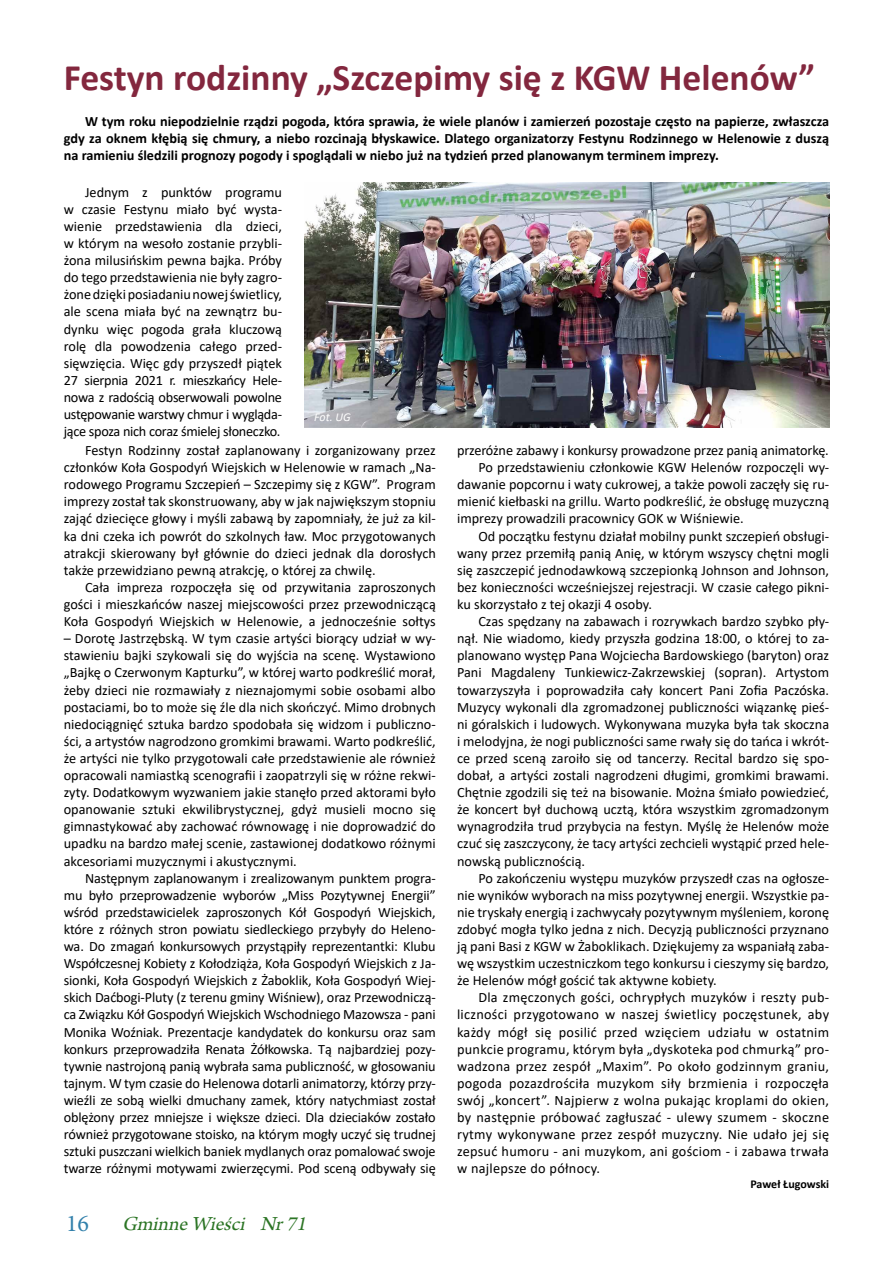
<style>
.page{position:relative;width:893px;height:1263px;background:#fff}
.page>*{position:absolute;margin:0;border:0;box-sizing:border-box;transform-origin:0 0}
.t1{font:700 37.5px "Calibri";color:#83273e}
.t2{font:24px "Minion Pro";color:#3180ab}
.t3{font:italic 21px "Arno Pro";color:#2c7525}
.t4{font:14.25px/17.1px "Calibri";color:#000;text-align:justify}
.t5{font:14.25px "Calibri";letter-spacing:.02em;color:#000}
.t6{font:700 14.25px/17.1px "Calibri";color:#000;text-align:justify}
.t7{font:700 12px "Calibri";letter-spacing:-.005em;color:#000}
.t8{font:italic 12px "Calibri";color:#fff}
</style>
<div class="page">
<img style="left:305px;top:183px;width:524px;height:244px">
<h1 class="t1" style="left:64px;top:51px;width:753px">Festyn rodzinny „Szczepimy się z KGW Helenów”</h1>
<p class="t6" style="left:64px;top:113px;width:767px;text-indent:21px">W tym roku niepodzielnie rządzi pogoda, która sprawia, że wiele planów i zamierzeń pozostaje często na papierze, zwłaszcza gdy za oknem kłębią się chmury, a niebo rozcinają błyskawice. Dlatego organizatorzy Festynu Rodzinnego w Helenowie z duszą na ramieniu śledzili prognozy pogody i spoglądali w niebo już na tydzień przed planowanym terminem imprezy.</p>
<p class="t4" style="left:64px;top:183px;width:220px;text-indent:21px">Jednym z punktów programu w czasie Festynu miało być wysta&shy;wienie przedstawienia dla dzieci, w którym na wesoło zostanie przybli&shy;żona milusińskim pewna bajka. Próby do tego przedstawienia nie były zagro&shy;żone dzięki posiadaniu nowej świetlicy, ale scena miała być na zewnątrz bu&shy;dynku więc pogoda grała kluczową rolę dla powodzenia całego przed&shy;sięwzięcia. Więc gdy przyszedł piątek 27 sierpnia 2021 r. mieszkańcy Hele&shy;nowa z radością obserwowali powolne ustępowanie warstwy chmur i wygląda&shy;jące spoza nich coraz śmielej słoneczko.</p>
<p class="t4" style="left:64px;top:441px;width:374px;text-indent:21px">Festyn Rodzinny został zaplanowany i zorganizowany przez członków Koła Gospodyń Wiejskich w Helenowie w ramach „Na&shy;rodowego Programu Szczepień – Szczepimy się z KGW”. Program imprezy został tak skonstruowany, aby w jak największym stopniu zająć dziecięce głowy i myśli zabawą by zapomniały, że już za kil&shy;ka dni czeka ich powrót do szkolnych ław. Moc przygotowanych atrakcji skierowany był głównie do dzieci jednak dla dorosłych także przewidziano pewną atrakcję, o której za chwilę.</p>
<p class="t4" style="left:64px;top:578px;width:374px;text-indent:21px">Cała impreza rozpoczęła się od przywitania zaproszonych gości i mieszkańców naszej miejscowości przez przewodniczącą Koła Gospodyń Wiejskich w Helenowie, a jednocześnie sołtys</p>
<p class="t4" style="left:64px;top:629px;width:374px">– Dorotę Jastrzębską. W tym czasie artyści biorący udział w wy&shy;stawieniu bajki szykowali się do wyjścia na scenę. Wystawiono „Bajkę o Czerwonym Kapturku”, w której warto podkreślić morał, żeby dzieci nie rozmawiały z nieznajomymi sobie osobami albo postaciami, bo to może się źle dla nich skończyć. Mimo drobnych niedociągnięć sztuka bardzo spodobała się widzom i publiczno&shy;ści, a artystów nagrodzono gromkimi brawami. Warto podkreślić, że artyści nie tylko przygotowali całe przedstawienie ale również opracowali namiastką scenografii i zaopatrzyli się w różne rekwi&shy;zyty. Dodatkowym wyzwaniem jakie stanęło przed aktorami było opanowanie sztuki ekwilibrystycznej, gdyż musieli mocno się gimnastykować aby zachować równowagę i nie doprowadzić do upadku na bardzo małej scenie, zastawionej dodatkowo różnymi akcesoriami muzycznymi i akustycznymi.</p>
<p class="t4" style="left:64px;top:869px;width:374px;text-indent:21px">Następnym zaplanowanym i zrealizowanym punktem progra&shy;mu było przeprowadzenie wyborów „Miss Pozytywnej Energii” wśród przedstawicielek zaproszonych Kół Gospodyń Wiejskich, które z różnych stron powiatu siedleckiego przybyły do Heleno&shy;wa. Do zmagań konkursowych przystąpiły reprezentantki: Klubu Współczesnej Kobiety z Kołodziąża, Koła Gospodyń Wiejskich z Ja&shy;sionki, Koła Gospodyń Wiejskich z Żaboklik, Koła Gospodyń Wiej&shy;skich Daćbogi-Pluty (z terenu gminy Wiśniew), oraz Przewodniczą&shy;ca Związku Kół Gospodyń Wiejskich Wschodniego Mazowsza - pani Monika Woźniak. Prezentacje kandydatek do konkursu oraz sam konkurs przeprowadziła Renata Żółkowska. Tą najbardziej pozy&shy;tywnie nastrojoną panią wybrała sama publiczność, w głosowaniu tajnym. W tym czasie do Helenowa dotarli animatorzy, którzy przy&shy;wieźli ze sobą wielki dmuchany zamek, który natychmiast został oblężony przez mniejsze i większe dzieci. Dla dzieciaków zostało również przygotowane stoisko, na którym mogły uczyć się trudnej sztuki puszczani wielkich baniek mydlanych oraz pomalować swoje twarze różnymi motywami zwierzęcymi. Pod sceną odbywały się</p>
<p class="t8" style="left:314px;top:409px;width:38px">Fot. UG</p>
<h2 class="t2" style="left:66px;top:1207px;width:25px">16</h2>
<h3 class="t3" style="left:122px;top:1212px;width:191px">GminneWieści Nr71</h3>
<p class="t4" style="left:457px;top:441px;width:373px">przeróżne zabawy i konkursy prowadzone przez panią animatorkę.</p>
<p class="t4" style="left:478px;top:458px;width:352px">Po przedstawieniu członkowie KGW Helenów rozpoczęli wy-</p>
<p class="t4" style="left:457px;top:476px;width:374px">dawanie popcornu i waty cukrowej, a także powoli zaczęły się ru-</p>
<p class="t4" style="left:457px;top:493px;width:374px">mienić kiełbaski na grillu. Warto podkreślić, że obsługę muzyczną</p>
<p class="t4" style="left:457px;top:510px;width:288px">imprezy prowadzili pracownicy GOK w Wiśniewie.</p>
<p class="t4" style="left:478px;top:527px;width:352px">Od początku festynu działał mobilny punkt szczepień obsługi-</p>
<p class="t4" style="left:457px;top:544px;width:374px">wany przez przemiłą panią Anię, w którym wszyscy chętni mogli</p>
<p class="t4" style="left:457px;top:561px;width:374px">się zaszczepić jednodawkową szczepionką Johnson and Johnson,</p>
<p class="t4" style="left:457px;top:578px;width:374px">bez konieczności wcześniejszej rejestracji. W czasie całego pikni-</p>
<p class="t4" style="left:457px;top:595px;width:196px">ku skorzystało z tej okazji 4 osoby.</p>
<p class="t4" style="left:478px;top:612px;width:352px">Czas spędzany na zabawach i rozrywkach bardzo szybko pły-</p>
<p class="t4" style="left:457px;top:629px;width:374px">nął. Nie wiadomo, kiedy przyszła godzina 18:00, o której to za-</p>
<p class="t4" style="left:457px;top:647px;width:374px">planowano występ Pana Wojciecha Bardowskiego (baryton) oraz</p>
<p class="t4" style="left:457px;top:664px;width:374px">Pani Magdaleny Tunkiewicz-Zakrzewskiej (sopran). Artystom</p>
<p class="t4" style="left:457px;top:681px;width:374px">towarzyszyła i poprowadziła cały koncert Pani Zofia Paczóska.</p>
<p class="t4" style="left:457px;top:698px;width:374px">Muzycy wykonali dla zgromadzonej publiczności wiązankę pieś-</p>
<p class="t4" style="left:457px;top:715px;width:374px">ni góralskich i ludowych. Wykonywana muzyka była tak skoczna</p>
<p class="t4" style="left:457px;top:732px;width:374px">i melodyjna, że nogi publiczności same rwały się do tańca i wkrót-</p>
<p class="t4" style="left:457px;top:749px;width:374px">ce przed sceną zaroiło się od tancerzy. Recital bardzo się spo-</p>
<p class="t4" style="left:457px;top:766px;width:374px">dobał, a artyści zostali nagrodzeni długimi, gromkimi brawami.</p>
<p class="t4" style="left:457px;top:783px;width:374px">Chętnie zgodzili się też na bisowanie. Można śmiało powiedzieć,</p>
<p class="t4" style="left:457px;top:800px;width:374px">że koncert był duchową ucztą, która wszystkim zgromadzonym</p>
<p class="t4" style="left:457px;top:818px;width:374px">wynagrodziła trud przybycia na festyn. Myślę że Helenów może</p>
<p class="t4" style="left:457px;top:835px;width:374px">czuć się zaszczycony, że tacy artyści zechcieli wystąpić przed hele-</p>
<p class="t4" style="left:457px;top:852px;width:130px">nowską publicznością.</p>
<p class="t4" style="left:478px;top:869px;width:352px">Po zakończeniu występu muzyków przyszedł czas na ogłosze-</p>
<p class="t4" style="left:457px;top:886px;width:374px">nie wyników wyborach na miss pozytywnej energii. Wszystkie pa-</p>
<p class="t4" style="left:457px;top:903px;width:374px">nie tryskały energią i zachwycały pozytywnym myśleniem, koronę</p>
<p class="t4" style="left:457px;top:920px;width:374px">zdobyć mogła tylko jedna z nich. Decyzją publiczności przyznano</p>
<p class="t4" style="left:457px;top:937px;width:374px">ją pani Basi z KGW w Żaboklikach. Dziękujemy za wspaniałą zaba-</p>
<p class="t4" style="left:457px;top:954px;width:374px">wę wszystkim uczestniczkom tego konkursu i cieszymy się bardzo,</p>
<p class="t4" style="left:457px;top:971px;width:261px">że Helenów mógł gościć tak aktywne kobiety.</p>
<p class="t5" style="left:478px;top:988px;width:352px">Dla zmęczonych gości, ochrypłych muzyków i reszty pub-</p>
<p class="t5" style="left:457px;top:1005px;width:373px">liczności przygotowano w naszej świetlicy poczęstunek, aby</p>
<p class="t5" style="left:457px;top:1022px;width:373px">każdy mógł się posilić przed wzięciem udziału w ostatnim</p>
<p class="t5" style="left:457px;top:1039px;width:373px">punkcie programu, którym była „dyskoteka pod chmurką” pro-</p>
<p class="t5" style="left:457px;top:1056px;width:373px">wadzona przez zespół „Maxim”. Po około godzinnym graniu,</p>
<p class="t5" style="left:457px;top:1073px;width:373px">pogoda pozazdrościła muzykom siły brzmienia i rozpoczęła</p>
<p class="t5" style="left:457px;top:1090px;width:373px">swój „koncert”. Najpierw z wolna pukając kroplami do okien,</p>
<p class="t5" style="left:457px;top:1107px;width:374px">by następnie próbować zagłuszać - ulewy szumem - skoczne</p>
<p class="t5" style="left:457px;top:1124px;width:374px">rytmy wykonywane przez zespół muzyczny. Nie udało jej się</p>
<p class="t5" style="left:457px;top:1142px;width:373px">zepsuć humoru - ani muzykom, ani gościom - i zabawa trwała</p>
<p class="t5" style="left:457px;top:1159px;width:145px">w najlepsze do północy.</p>
<p class="t7" style="left:750px;top:1175px;width:80px">Paweł Ługowski</p>
</div>
